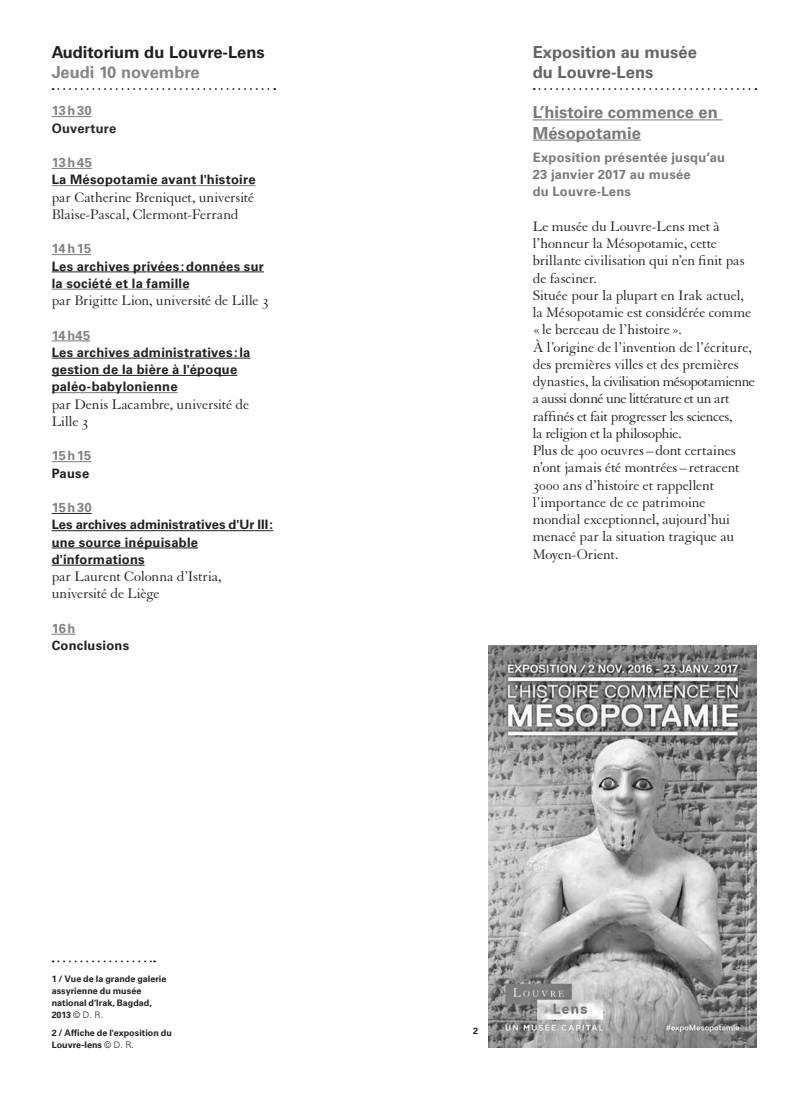
<style>
.page{position:relative;width:808px;height:1110px;background:#fff}
.page>*{position:absolute;margin:0;border:0;box-sizing:border-box;transform-origin:0 0}
.t1{font:700 16.5px/20.2px "Univers LT Std";color:#77797b}
.t2{font:700 16.5px/19.8px "Univers LT Std";color:#636466}
.t3{font:700 16.5px "Univers LT Std";color:#231f20}
.t4{font:700 16.5px "Univers LT Std";color:#838588}
.t5{font:15px/17.2px "Granjon LT Std";letter-spacing:-.015em;color:#231f20}
.t6{font:700 12.9px/17.2px "Univers LT Std";letter-spacing:.02em;color:#231f20}
.t7{font:700 12.9px/17.2px "Univers LT Std";letter-spacing:.02em;color:#77797b}
.t8{font:700 12.9px "Univers LT Std";letter-spacing:.03em;color:#808285}
.t9{font:700 12.9px "Univers LT Std";letter-spacing:.02em;color:#2c292a}
.t10{font:700 9px/12px "Univers LT Std";color:#231f20}
.s1{font-weight:300}
</style>
<div class="page">
<svg style="left:53px;top:88px;width:222px;height:2px"></svg>
<hr style="left:52px;top:116px;width:40px;height:1px;background:#77797b">
<hr style="left:52px;top:168px;width:40px;height:1px;background:#77797b">
<hr style="left:52px;top:185px;width:204px;height:1px;background:#77797b">
<hr style="left:52px;top:254px;width:39px;height:1px;background:#77797b">
<hr style="left:52px;top:272px;width:212px;height:1px;background:#231f20">
<hr style="left:52px;top:289px;width:138px;height:1px;background:#77797b">
<hr style="left:52px;top:341px;width:38px;height:1px;background:#77797b">
<hr style="left:52px;top:358px;width:198px;height:1px;background:#231f20">
<hr style="left:52px;top:375px;width:185px;height:1px;background:#231f20">
<hr style="left:52px;top:392px;width:126px;height:1px;background:#77797b">
<hr style="left:52px;top:461px;width:39px;height:1px;background:#77797b">
<hr style="left:52px;top:513px;width:40px;height:1px;background:#231f20">
<hr style="left:52px;top:530px;width:221px;height:1px;background:#231f20">
<hr style="left:52px;top:548px;width:146px;height:1px;background:#231f20">
<hr style="left:52px;top:565px;width:93px;height:1px;background:#231f20">
<svg style="left:52px;top:634px;width:23px;height:1px"></svg>
<svg style="left:53px;top:960px;width:102px;height:2px"></svg>
<hr style="left:533px;top:119px;width:189px;height:1px;background:#77797b">
<hr style="left:533px;top:140px;width:108px;height:1px;background:#77797b">
<svg style="left:534px;top:88px;width:222px;height:2px"></svg>
<img style="left:488px;top:645px;width:268px;height:402px">
<p class="t3" style="left:52px;top:42px;width:215px">Auditorium du Louvre-Lens</p>
<p class="t4" style="left:52px;top:63px;width:149px">Jeudi 10 novembre</p>
<p class="t8" style="left:52px;top:103px;width:42px">13h30</p>
<p class="t9" style="left:52px;top:120px;width:66px">Ouverture</p>
<p class="t8" style="left:52px;top:155px;width:42px">13h45</p>
<p class="t6" style="left:52px;top:171px;width:205px">La Mésopotamie avant l'histoire</p>
<p class="t5" style="left:52px;top:189px;width:204px">par Catherine Breniquet, université<br>Blaise-Pascal, Clermont-Ferrand</p>
<p class="t8" style="left:52px;top:241px;width:41px">14h15</p>
<p class="t6" style="left:52px;top:257px;width:214px">Les archives privées:données sur la société et la famille</p>
<p class="t5" style="left:52px;top:292px;width:219px">par Brigitte Lion, université de Lille 3</p>
<p class="t8" style="left:52px;top:327px;width:40px">14h45</p>
<p class="t6" style="left:52px;top:344px;width:200px">Les archives administratives:la gestion de la bière à l'époque paléo-babylonienne</p>
<p class="t5" style="left:52px;top:396px;width:199px">par Denis Lacambre, université de<br>Lille 3</p>
<p class="t8" style="left:52px;top:448px;width:41px">15h15</p>
<p class="t6" style="left:52px;top:464px;width:39px">Pause</p>
<p class="t8" style="left:52px;top:500px;width:42px">15h30</p>
<p class="t6" style="left:52px;top:516px;width:223px">Les archives administratives d'Ur III: une source inépuisable d'informations</p>
<p class="t5" style="left:52px;top:568px;width:171px">par Laurent Colonna d’Istria, université de Liège</p>
<p class="t8" style="left:52px;top:621px;width:25px">16h</p>
<p class="t6" style="left:52px;top:637px;width:79px">Conclusions</p>
<p class="t2" style="left:533px;top:42px;width:166px">Exposition au musée du Louvre-Lens</p>
<p class="t1" style="left:533px;top:102px;width:187px">L’histoire commence en<br>Mésopotamie</p>
<p class="t7" style="left:533px;top:149px;width:194px">Exposition présentée jusqu’au<br>23 janvier 2017 au musée<br>du Louvre-Lens</p>
<p class="t5" style="left:533px;top:218px;width:224px">Le musée du Louvre-Lens met à l’honneur la Mésopotamie, cette brillante civilisation qui n’en finit pas de fasciner.<br>Située pour la plupart en Irak actuel, la Mésopotamie est considérée comme « le berceau de l’histoire».<br>À l’origine de l’invention de l’écriture, des premières villes et des premières dynasties, la civilisation mésopotamienne a aussi donné une littérature et un art raffinés et fait progresser les sciences,<br>la religion et la philosophie.<br>Plus de 400 oeuvres–dont certaines n’ont jamais été montrées – retracent 3000 ans d’histoire et rappellent l’importance de ce patrimoine mondial exceptionnel, aujourd’hui menacé par la situation tragique au Moyen-Orient.</p>
<p class="t10" style="left:52px;top:973px;width:116px">1 / Vue de la grande galerie assyrienne du musée national d'Irak, Bagdad,<br>2013 <span class="s1">© D. R.</span></p>
<p class="t10" style="left:52px;top:1027px;width:122px">2 / Affiche de l'exposition du<br>Louvre-lens <span class="s1">© D. R.</span></p>
<p class="t10" style="left:473px;top:1024px;width:7px">2</p>
</div>
